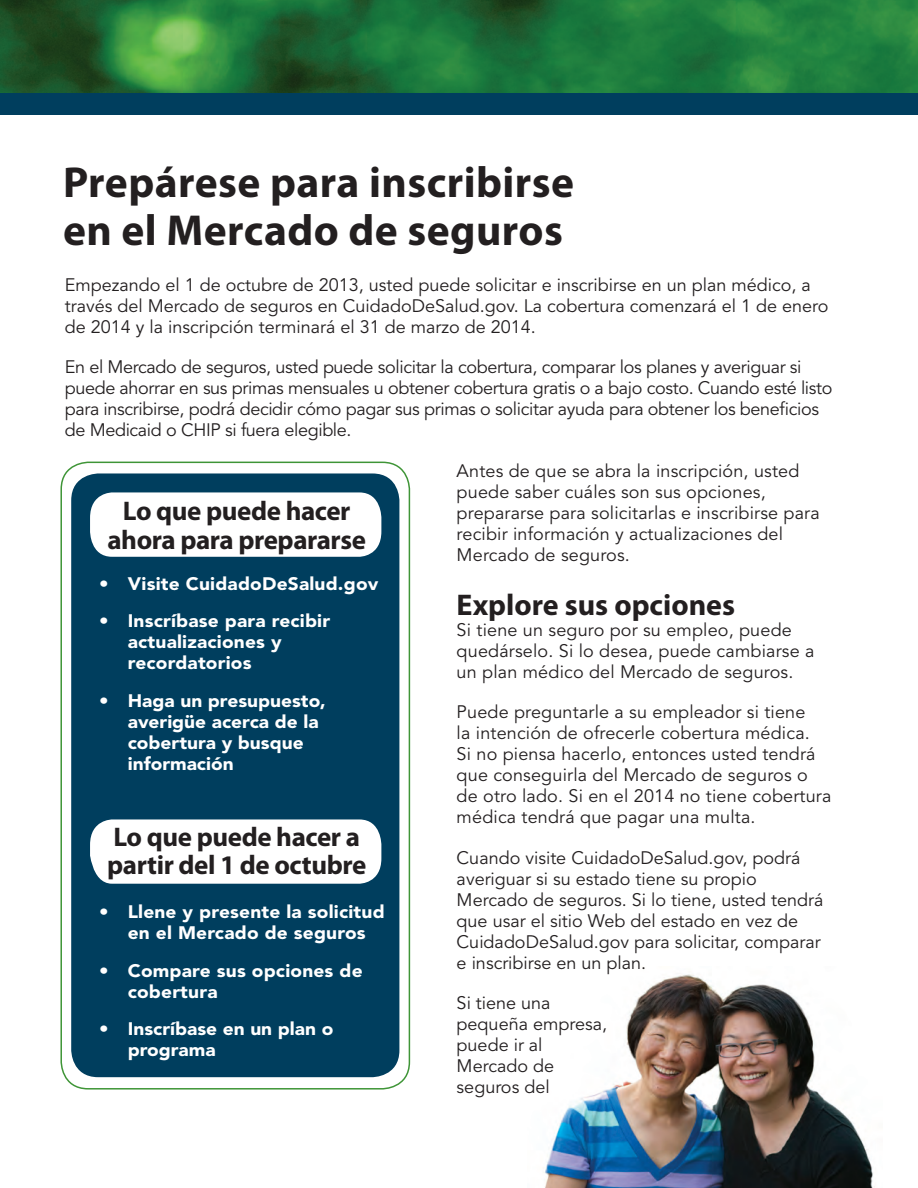
<style>
.page{position:relative;width:918px;height:1188px;background:#fff}
.page>*{position:absolute;margin:0;border:0;box-sizing:border-box;transform-origin:0 0}
.t1{font:700 43.5px/48px "Myriad Pro";letter-spacing:.01em;color:#231f20}
.t2{font:700 30px "Myriad Pro";color:#231f20}
.t3{font:700 27px/28.5px "Myriad Pro";letter-spacing:-.015em;color:#231f20}
.t4{font:18px/21px "Avenir LT Std";color:#231f20}
.t5{font:18px/21px "Avenir LT Std";letter-spacing:-.02em;color:#231f20}
.t6{font:900 18px/21px "Avenir LT Std";letter-spacing:.01em;color:#fff;scale:1.06 1}
</style>
<div class="page">
<img style="left:545px;top:974px;width:330px;height:214px">
<div style="left:71px;top:473px;width:328px;height:604px;background:#003e5e;border-radius:27px"></div>
<div style="left:60px;top:462px;width:350px;height:628px;border:2px solid #3f9537;border-radius:27px"></div>
<div style="left:90px;top:819px;width:291px;height:65px;background:#fff"></div>
<div style="left:90px;top:492px;width:291px;height:65px;background:#fff"></div>
<img style="left:0;top:0;width:918px;height:93px">
<div style="left:0;top:93px;width:918px;height:21px;background:#003e5e"></div>
<p class="t1" style="left:63px;top:158px;width:513px">Prepárese para inscribirse en el Mercado de seguros</p>
<p class="t4" style="left:65px;top:275px;width:765px">Empezando el 1 de octubre de 2013, usted puede solicitar e inscribirse en un plan médico, a través del Mercado de seguros en CuidadoDeSalud.gov. La cobertura comenzará el 1 de enero de 2014 y la inscripción terminará el 31 de marzo de 2014.</p>
<p class="t5" style="left:65px;top:357px;width:769px">En el Mercado de seguros, usted puede solicitar la cobertura, comparar los planes y averiguar si puede ahorrar en sus primas mensuales u obtener cobertura gratis o a bajo costo. Cuando esté listo para inscribirse, podrá decidir cómo pagar sus primas o solicitar ayuda para obtener los beneficios de Medicaid o CHIP si fuera elegible.</p>
<p class="t4" style="left:457px;top:461px;width:365px">Antes de que se abra la inscripción, usted puede saber cuáles son sus opciones, prepararse para solicitarlas e inscribirse para recibir información y actualizaciones del Mercado de seguros.</p>
<p class="t2" style="left:457px;top:588px;width:280px">Explore sus opciones</p>
<p class="t4" style="left:457px;top:620px;width:359px">Si tiene un seguro por su empleo, puede quedárselo. Si lo desea, puede cambiarse a un plan médico del Mercado de seguros.</p>
<p class="t4" style="left:457px;top:702px;width:376px">Puede preguntarle a su empleador si tiene<br>la intención de ofrecerle cobertura médica.<br>Si no piensa hacerlo, entonces usted tendrá que conseguirla del Mercado de seguros o de otro lado. Si en el 2014 no tiene cobertura médica tendrá que pagar una multa.</p>
<p class="t4" style="left:457px;top:848px;width:368px">Cuando visite CuidadoDeSalud.gov, podrá averiguar si su estado tiene su propio Mercado de seguros. Si lo tiene, usted tendrá que usar el sitio Web del estado en vez de CuidadoDeSalud.gov para solicitar, comparar e inscribirse en un plan.</p>
<p class="t4" style="left:457px;top:993px;width:152px">Si tiene una pequeña empresa, puede ir al<br>Mercado de seguros del</p>
<p class="t3" style="left:107px;top:497px;width:260px;text-align:center">Lo que puede hacer ahora para prepararse</p>
<p class="t6" style="left:99px;top:573px;width:265px">• Visite CuidadoDeSalud.gov</p>
<p class="t6" style="left:128px;top:611px;width:192px;text-indent:-28px">• Inscríbase para recibir actualizaciones y recordatorios</p>
<p class="t6" style="left:128px;top:690px;width:188px;text-indent:-29px">• Haga un presupuesto, averigüe acerca de la cobertura y busque información</p>
<p class="t3" style="left:107px;top:823px;width:261px">Lo que puede hacer a partir del 1 de octubre</p>
<p class="t6" style="left:99px;top:902px;width:271px;text-align:center">• Llene y presente la solicitud en el Mercado de seguros</p>
<p class="t6" style="left:128px;top:960px;width:223px;text-indent:-28px">• Compare sus opciones de cobertura</p>
<p class="t6" style="left:128px;top:1018px;width:195px;line-height:21.6px;text-indent:-29px">• Inscríbase en un plan o programa</p>
</div>
